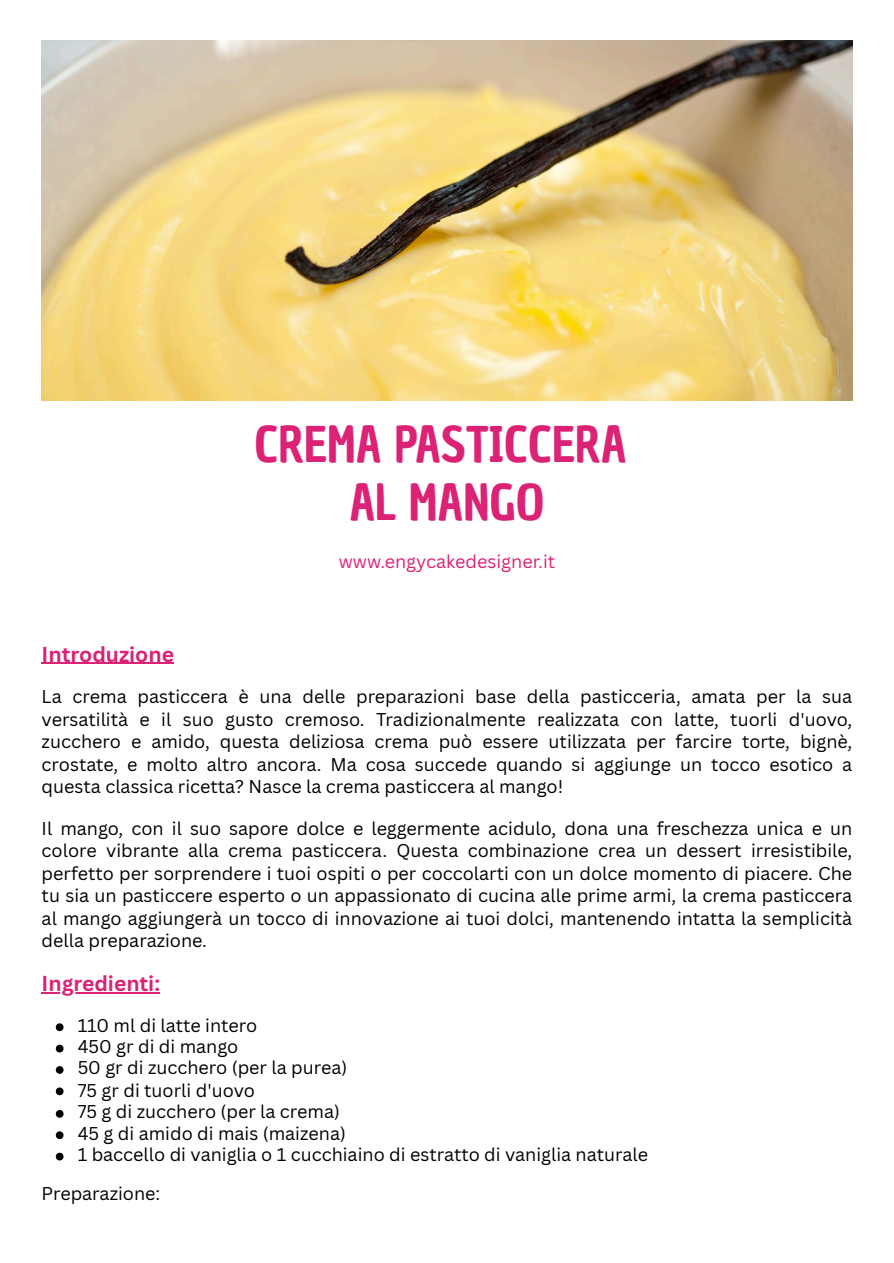
<style>
.page{position:relative;width:894px;height:1263px;background:#fff}
.page>*{position:absolute;margin:0;border:0;box-sizing:border-box;transform-origin:0 0}
.t1{font:48px/57.3px "Chau Philomene One";color:#db2275;text-align:center}
.t2{font:700 21px "Canva Sans";color:#db2275}
.t3{font:18px/22.5px "Canva Sans";color:#000;text-align:justify}
.t4{font:18px "Canva Sans";color:#db2275}
</style>
<div class="page">
<hr style="left:42px;top:663px;width:132px;height:1px;background:#db2275">
<hr style="left:42px;top:992px;width:118px;height:1px;background:#db2275">
<img style="left:42px;top:40px;width:810px;height:361px">
<svg style="left:56px;top:1023px;width:7px;height:8px"></svg>
<svg style="left:56px;top:1045px;width:7px;height:7px"></svg>
<svg style="left:56px;top:1066px;width:7px;height:8px"></svg>
<svg style="left:56px;top:1087px;width:7px;height:8px"></svg>
<svg style="left:56px;top:1110px;width:7px;height:8px"></svg>
<svg style="left:56px;top:1131px;width:7px;height:8px"></svg>
<svg style="left:56px;top:1153px;width:7px;height:7px"></svg>
<h1 class="t1" style="left:254px;top:417px;width:373px">CREMA PASTICCERA<br>AL MANGO</h1>
<p class="t4" style="left:338px;top:549px;width:218px">www.engycakedesigner.it</p>
<h2 class="t2" style="left:42px;top:639px;width:134px">Introduzione</h2>
<p class="t3" style="left:42px;top:685px;width:811px">La crema pasticcera è una delle preparazioni base della pasticceria, amata per la sua versatilità e il suo gusto cremoso. Tradizionalmente realizzata con latte, tuorli d'uovo, zucchero e amido, questa deliziosa crema può essere utilizzata per farcire torte, bignè, crostate, e molto altro ancora. Ma cosa succede quando si aggiunge un tocco esotico a questa classica ricetta? Nasce la crema pasticcera al mango!</p>
<p class="t3" style="left:42px;top:817px;width:811px">Il mango, con il suo sapore dolce e leggermente acidulo, dona una freschezza unica e un colore vibrante alla crema pasticcera. Questa combinazione crea un dessert irresistibile, perfetto per sorprendere i tuoi ospiti o per coccolarti con un dolce momento di piacere. Che tu sia un pasticcere esperto o un appassionato di cucina alle prime armi, la crema pasticcera al mango aggiungerà un tocco di innovazione ai tuoi dolci, mantenendo intatta la semplicità della preparazione.</p>
<h2 class="t2" style="left:42px;top:969px;width:120px">Ingredienti:</h2>
<p class="t3" style="left:78px;top:1013px;width:181px">110 ml di latte intero</p>
<p class="t3" style="left:78px;top:1035px;width:162px">450 gr di di mango</p>
<p class="t3" style="left:78px;top:1056px;width:271px">50 gr di zucchero (per la purea)</p>
<p class="t3" style="left:78px;top:1079px;width:179px">75 gr di tuorli d'uovo</p>
<p class="t3" style="left:78px;top:1100px;width:264px">75 g di zucchero (per la crema)</p>
<p class="t3" style="left:78px;top:1121px;width:269px">45 g di amido di mais (maizena)</p>
<p class="t3" style="left:78px;top:1143px;width:571px">1 baccello di vaniglia o 1 cucchiaino di estratto di vaniglia naturale</p>
<p class="t3" style="left:42px;top:1182px;width:120px">Preparazione:</p>
</div>
